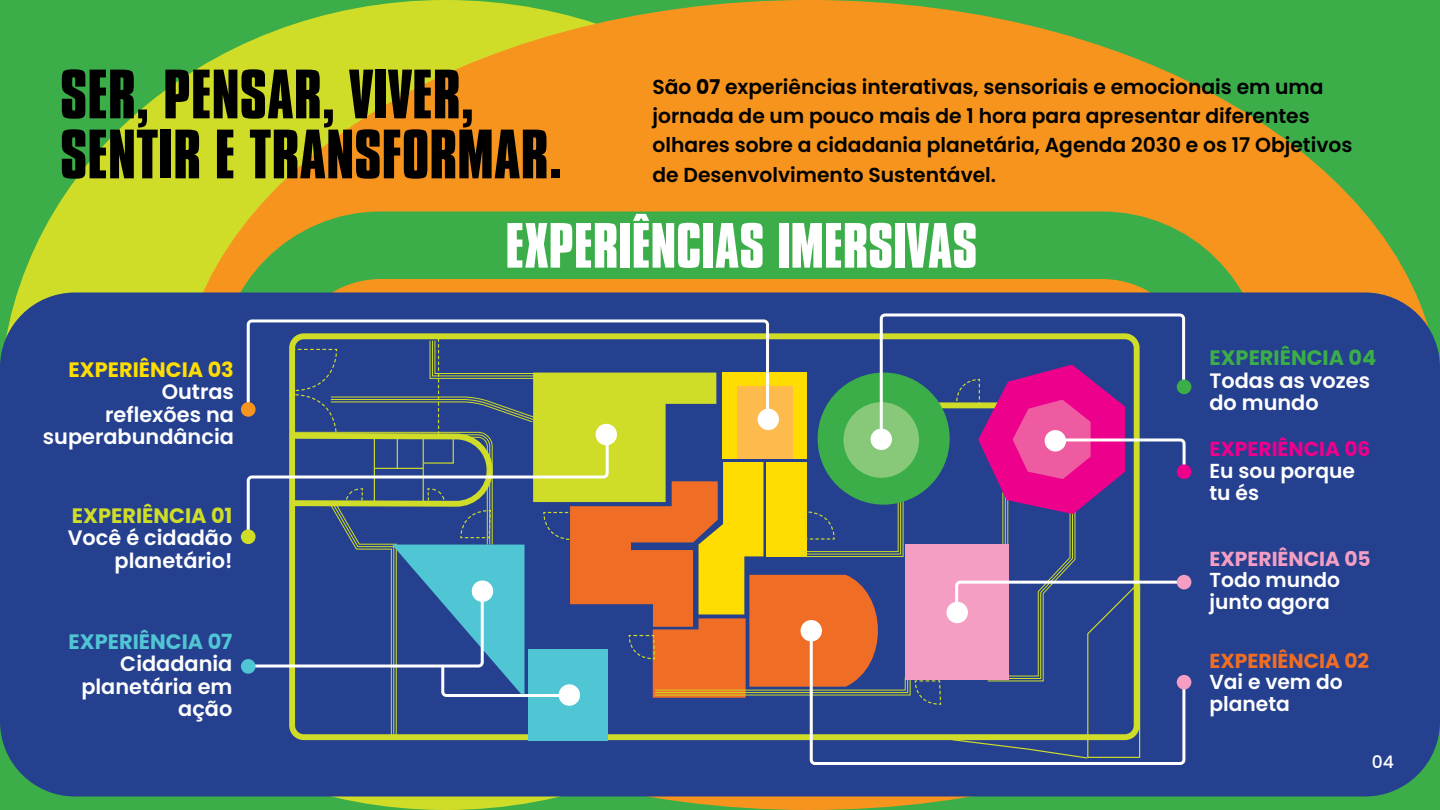
<style>
.page{position:relative;width:1440px;height:810px;background:#3bae49}
.page>*{position:absolute;margin:0;border:0;box-sizing:border-box;transform-origin:0 0}
.t1{font:700 60px/60px "Compacta BT";color:#000}
.t2{font:700 54.9px "Compacta BT";color:#fff}
.t3{font:600 20.85px/22.4px "Poppins";color:#fff;text-align:right}
.t4{font:700 20.85px "Poppins";color:#3bae49}
.t5{font:700 20.85px "Poppins";color:#fd0}
.t6{font:700 20.85px "Poppins";color:#d0dd28}
.t7{font:700 20.85px "Poppins";color:#50c5d3}
.t8{font:600 20.25px/29.2px "Poppins";color:#000}
.t9{font:600 20.25px/21.8px "Poppins";color:#fff}
.t10{font:700 20.25px "Poppins";color:#f59ec4}
.t11{font:700 20.25px "Poppins";color:#ec008c}
.t12{font:700 20.25px "Poppins";color:#f06d25}
.t13{font:500 17.25px "Poppins";color:#fff}
.s1{font-weight:700}
</style>
<div class="page">
<div style="left:0;top:0;width:892px;height:810px;background:#d0dd28;border-radius:50%"></div>
<div style="left:178px;top:0;width:1262px;height:810px;background:#f7941e;border-radius:50%"></div>
<svg style="left:203px;top:178px;width:1039px;height:114px"></svg>
<div style="left:0;top:292px;width:1440px;height:504px;background:#25408f;border-radius:75px"></div>
<svg style="left:240px;top:313px;width:946px;height:428px"></svg>
<div style="left:1177px;top:379px;width:14px;height:15px;background:#3bae49;border-radius:50%"></div>
<div style="left:1177px;top:464px;width:14px;height:15px;background:#ec008c;border-radius:50%"></div>
<div style="left:1177px;top:575px;width:14px;height:14px;background:#f59ec4;border-radius:50%"></div>
<div style="left:801px;top:620px;width:21px;height:21px;background:#fff;border-radius:50%"></div>
<svg style="left:808px;top:629px;width:378px;height:136px"></svg>
<div style="left:1177px;top:675px;width:14px;height:15px;background:#f59ec4;border-radius:50%"></div>
<h1 class="t1" style="left:60px;top:65px;width:504px">SER, PENSAR, VIVER,<br>SENTIR E TRANSFORMAR.</h1>
<p class="t8" style="left:652px;top:72px;width:702px">São <span class="s1">07</span> experiências interativas, sensoriais e emocionais em uma jornada de um pouco mais de 1 hora para apresentar diferentes olhares sobre a cidadania planetária, Agenda 2030 e os 17 Objetivos de Desenvolvimento Sustentável.</p>
<h2 class="t2" style="left:505px;top:212px;width:474px">EXPERIÊNCIAS IMERSIVAS</h2>
<p class="t5" style="left:69px;top:357px;width:167px">EXPERIÊNCIA 03</p>
<p class="t3" style="left:43px;top:381px;width:193px">Outras<br>reflexões na superabundância</p>
<p class="t6" style="left:72px;top:504px;width:162px">EXPERIÊNCIA 01</p>
<p class="t3" style="left:68px;top:527px;width:166px">Você é cidadão planetário!</p>
<p class="t4" style="left:1209px;top:346px;width:168px">EXPERIÊNCIA 04</p>
<p class="t3" style="left:1209px;top:369px;width:162px;text-align:left">Todas as vozes do mundo</p>
<p class="t11" style="left:1209px;top:438px;width:163px">EXPERIÊNCIA 06</p>
<p class="t9" style="left:1209px;top:460px;width:147px">Eu sou porque tu és</p>
<p class="t10" style="left:1209px;top:547px;width:163px">EXPERIÊNCIA 05</p>
<p class="t9" style="left:1209px;top:569px;width:132px">Todo mundo junto agora</p>
<p class="t7" style="left:69px;top:630px;width:165px">EXPERIÊNCIA 07</p>
<p class="t3" style="left:81px;top:653px;width:153px">Cidadania planetária em ação</p>
<p class="t12" style="left:1209px;top:649px;width:161px">EXPERIÊNCIA 02</p>
<p class="t9" style="left:1209px;top:671px;width:135px">Vai e vem do planeta</p>
<p class="t13" style="left:1372px;top:752px;width:24px">04</p>
</div>
